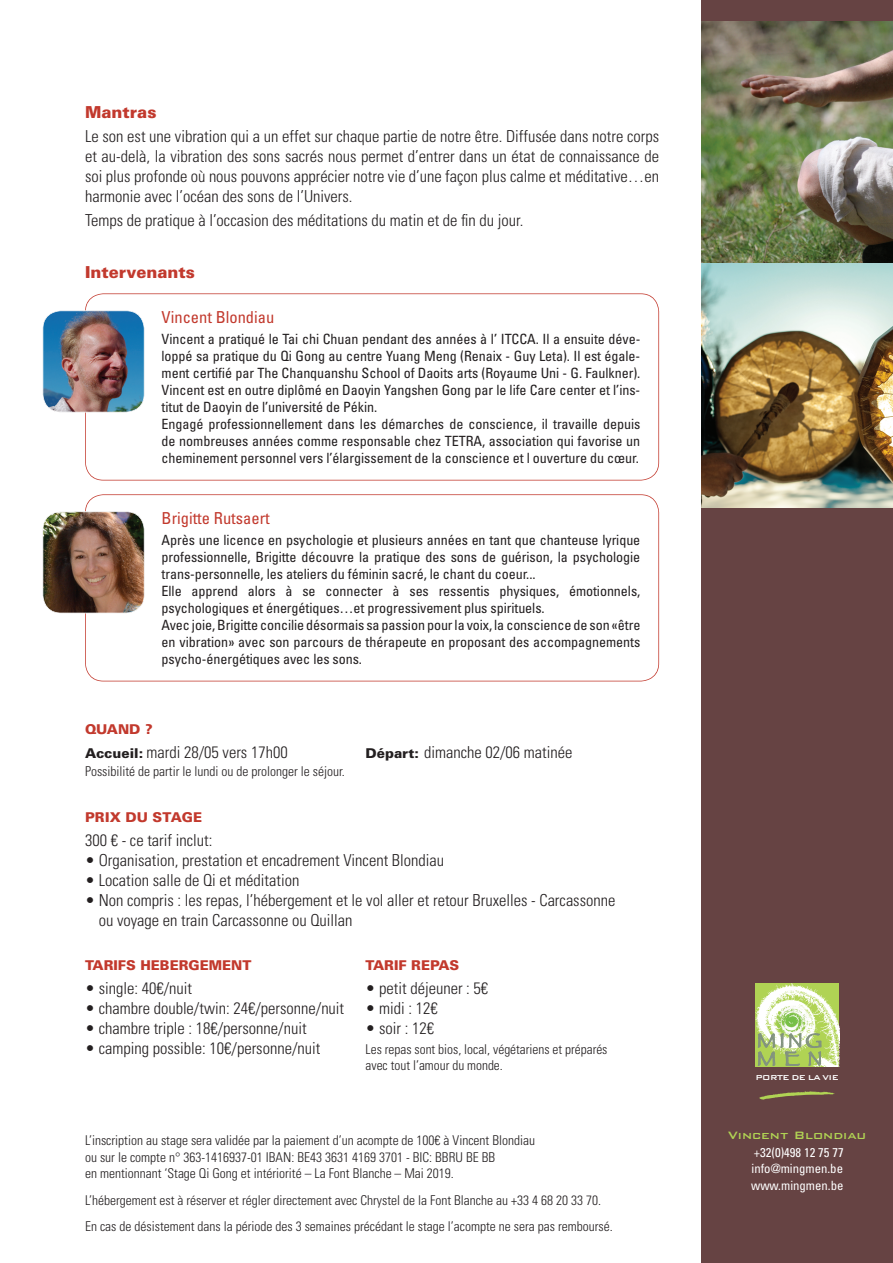
<style>
.page{position:relative;width:893px;height:1263px;background:#fff}
.page>*{position:absolute;margin:0;border:0;box-sizing:border-box;transform-origin:0 0}
.t1{font:20.55px "Papyrus";color:#82937f;scale:1.1 1}
.t2{font:300 condensed 16.5px/19.8px "Univers LT Std";color:#231f20;text-align:justify}
.t3{font:condensed 16.5px "Univers LT Std";color:#c2392d}
.t4{font:900 16.5px "Univers LT Std";color:#c2392d}
.t5{font:500 14.25px "Bank Gothic BT";color:#b0d354}
.t6{font:condensed 14.1px/17px "Univers LT Std";letter-spacing:-.005em;color:#231f20}
.t7{font:300 condensed 13.5px/16.2px "Univers LT Std";color:#231f20}
.t8{font:900 13.5px "Univers LT Std";color:#c2392d}
.t9{font:condensed 12.75px/16.5px "Univers LT Std";color:#fff;text-align:justify}
.t10{font:500 9.45px "Bank Gothic BT";letter-spacing:-.05em;color:#fff}
.s1{font-weight:900;font-stretch:normal;font-size:13.5px}
</style>
<div class="page">
<div style="left:702px;top:0;width:191px;height:1263px;background:#664343"></div>
<img style="left:756px;top:983px;width:83px;height:84px">
<img style="left:776px;top:1005px;width:32px;height:21px">
<svg style="left:757px;top:1026px;width:65px;height:41px"></svg>
<svg style="left:760px;top:1091px;width:75px;height:9px"></svg>
<svg style="left:85px;top:293px;width:574px;height:187px"></svg>
<img style="left:43px;top:310px;width:102px;height:102px">
<svg style="left:85px;top:494px;width:574px;height:187px"></svg>
<img style="left:43px;top:511px;width:102px;height:102px">
<img style="left:702px;top:21px;width:191px;height:243px">
<img style="left:702px;top:264px;width:191px;height:243px">
<p class="t4" style="left:85px;top:102px;width:73px">Mantras</p>
<p class="t2" style="left:85px;top:127px;width:576px">Le son est une vibration qui a un effet sur chaque partie de notre être. Diffusée dans notre corps et au-delà, la vibration des sons sacrés nous permet d’entrer dans un état de connaissance de soi plus profonde où nous pouvons apprécier notre vie d’une façon plus calme et méditative…en harmonie avec l’océan des sons de l’Univers.</p>
<p class="t2" style="left:85px;top:210px;width:440px">Temps de pratique à l’occasion des méditations du matin et de fin du jour.</p>
<p class="t4" style="left:85px;top:262px;width:111px">Intervenants</p>
<p class="t3" style="left:162px;top:307px;width:114px">Vincent Blondiau</p>
<p class="t6" style="left:162px;top:331px;width:480px">Vincent a pratiqué le Tai chi Chuan pendant des années à l’ ITCCA. Il a ensuite déve&shy;loppé sa pratique du Qi Gong au centre Yuang Meng (Renaix - Guy Leta). Il est égale&shy;ment certifié par The Chanquanshu School of Daoits arts (Royaume Uni - G. Faulkner).<br>Vincent est en outre diplômé en Daoyin Yangshen Gong par le life Care center et l’ins&shy;titut de Daoyin de l’université de Pékin.<br>Engagé professionnellement dans les démarches de conscience, il travaille depuis de nombreuses années comme responsable chez TETRA, association qui favorise un cheminement personnel vers l’élargissement de la conscience et l ouverture du cœur.</p>
<p class="t3" style="left:162px;top:508px;width:110px">Brigitte Rutsaert</p>
<p class="t6" style="left:162px;top:531px;width:480px">Après une licence en psychologie et plusieurs années en tant que chanteuse lyrique professionnelle, Brigitte découvre la pratique des sons de guérison, la psychologie trans-personnelle, les ateliers du féminin sacré, le chant du coeur...<br>Elle apprend alors à se connecter à ses ressentis physiques, émotionnels, psychologiques et énergétiques…et progressivement plus spirituels.<br>Avec joie, Brigitte concilie désormais sa passion pour la voix, la conscience de son «être en vibration» avec son parcours de thérapeute en proposant des accompagnements psycho-énergétiques avec les sons.</p>
<p class="t8" style="left:85px;top:720px;width:69px">QUAND ?</p>
<p class="t2" style="left:85px;top:742px;width:204px"><span class="s1">Accueil:</span> mardi 28/05 vers 17h00</p>
<p class="t2" style="left:366px;top:742px;width:208px"><span class="s1">Départ:</span> dimanche 02/06 matinée</p>
<p class="t7" style="left:85px;top:763px;width:261px">Possibilité de partir le lundi ou de prolonger le séjour.</p>
<p class="t8" style="left:85px;top:809px;width:119px">PRIX DU STAGE</p>
<p class="t2" style="left:85px;top:831px;width:129px">300 € - ce tarif inclut:</p>
<p class="t2" style="left:85px;top:850px;width:361px">• Organisation, prestation et encadrement Vincent Blondiau</p>
<p class="t2" style="left:85px;top:870px;width:216px">• Location salle de Qi et méditation</p>
<p class="t2" style="left:99px;top:890px;width:518px;text-indent:-14px">• Non compris : les repas, l’hébergement et le vol aller et retour Bruxelles - Carcassonne ou voyage en train Carcassonne ou Quillan</p>
<p class="t8" style="left:85px;top:957px;width:168px">TARIFS HEBERGEMENT</p>
<p class="t8" style="left:366px;top:957px;width:95px">TARIF REPAS</p>
<p class="t2" style="left:85px;top:978px;width:109px">• single: 40€/nuit</p>
<p class="t2" style="left:366px;top:978px;width:124px">• petit déjeuner : 5€</p>
<p class="t2" style="left:85px;top:998px;width:261px">• chambre double/twin: 24€/personne/nuit</p>
<p class="t2" style="left:366px;top:998px;width:74px">• midi : 12€</p>
<p class="t2" style="left:85px;top:1018px;width:223px">• chambre triple : 18€/personne/nuit</p>
<p class="t2" style="left:366px;top:1018px;width:70px">• soir : 12€</p>
<p class="t2" style="left:85px;top:1038px;width:237px">• camping possible: 10€/personne/nuit</p>
<p class="t7" style="left:366px;top:1041px;width:243px">Les repas sont bios, local, végétariens et préparés avec tout l’amour du monde.</p>
<p class="t7" style="left:85px;top:1132px;width:451px">L’inscription au stage sera validée par la paiement d’un acompte de 100€ à Vincent Blondiau ou sur le compte n° 363-1416937-01 IBAN: BE43 3631 4169 3701 - BIC: BBRU BE BB<br>en mentionnant ‘Stage Qi Gong et intériorité – La Font Blanche – Mai 2019.</p>
<p class="t7" style="left:85px;top:1186px;width:529px;line-height:26.8px">L’hébergement est à réserver et régler directement avec Chrystel de la Font Blanche au +33 4 68 20 33 70.<br>En cas de désistement dans la période des 3 semaines précédant le stage l’acompte ne sera pas remboursé.</p>
<h1 class="t1" style="left:757px;top:1028px;width:61px">MING</h1>
<p class="t10" style="left:756px;top:1072px;width:85px">PORTE DE LA VIE</p>
<p class="t5" style="left:728px;top:1127px;width:140px">Vincent Blondiau</p>
<p class="t9" style="left:751px;top:1144px;width:94px">+32(0)498 12 75 77 info@mingmen.be www.mingmen.be</p>
</div>
